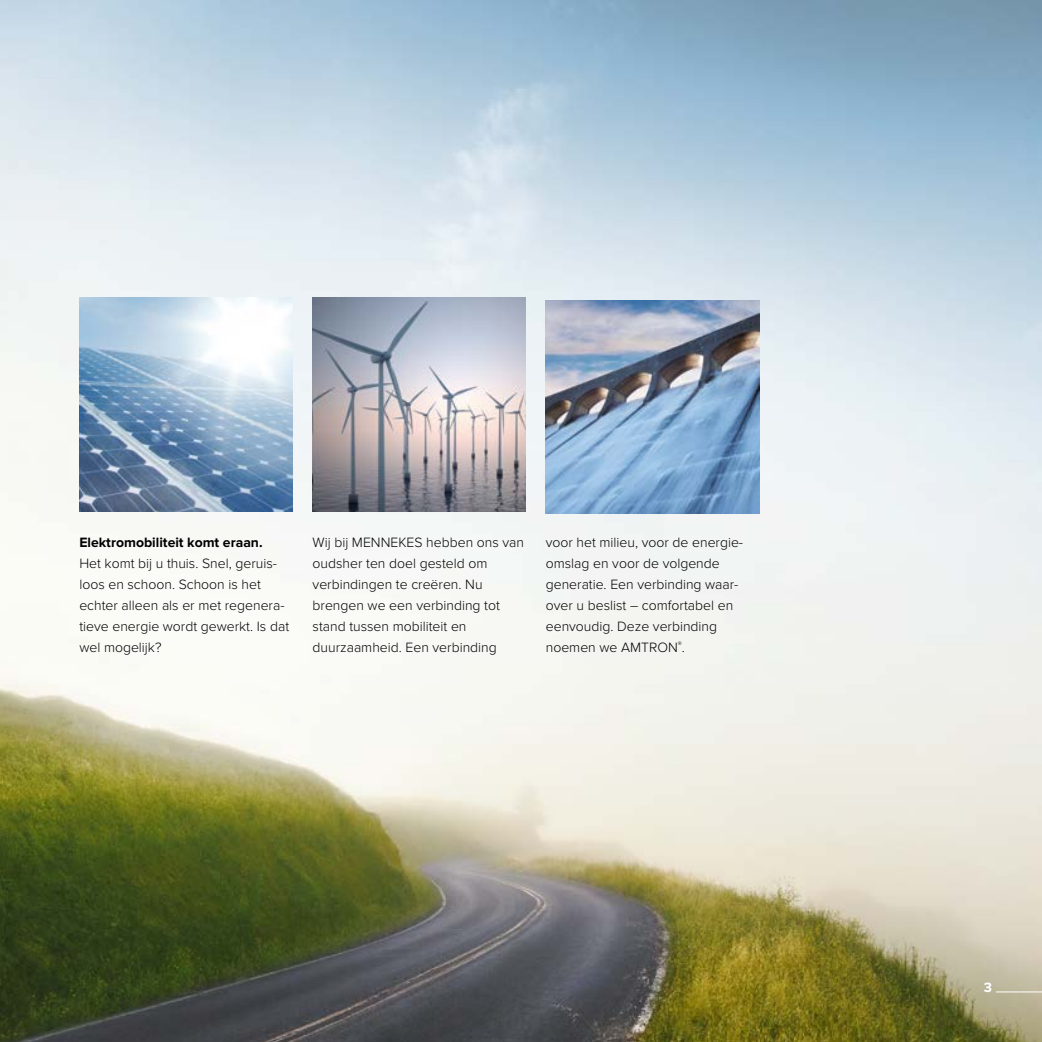
<style>
.page{position:relative;width:1042px;height:1042px;background:#fff}
.page>*{position:absolute;margin:0;border:0;box-sizing:border-box;transform-origin:0 0}
.t1{font:300 14px/21px "Proxima Nova";color:#000}
.t2{font:700 14px "Proxima Nova";color:#000}
.t3{font:700 14px "Proxima Nova";color:#fff}
</style>
<div class="page">
<img style="left:0;top:0;width:1042px;height:1042px">
<img style="left:79px;top:298px;width:214px;height:213px">
<img style="left:313px;top:298px;width:213px;height:213px">
<img style="left:546px;top:300px;width:213px;height:213px">
<hr style="left:996px;top:991px;width:46px;height:1px;background:#fff">
<p class="t2" style="left:79px;top:534px;width:185px">Elektromobiliteit komt eraan.</p>
<p class="t1" style="left:79px;top:553px;width:211px">Het komt bij u thuis. Snel, geruis&shy;loos en schoon. Schoon is het echter alleen als er met regenera&shy;tieve energie wordt gewerkt. Is dat wel mogelijk?</p>
<p class="t1" style="left:313px;top:532px;width:213px">Wij bij MENNEKES hebben ons van oudsher ten doel gesteld om verbindingen te creëren. Nu brengen we een verbinding tot stand tussen mobiliteit en duurzaamheid. Een verbinding</p>
<p class="t1" style="left:546px;top:532px;width:199px">voor het milieu, voor de energie&shy;omslag en voor de volgende generatie. Een verbinding waar&shy;over u beslist – comfortabel en eenvoudig. Deze verbinding noemen we AMTRON<sup>®</sup>.</p>
<p class="t3" style="left:983px;top:979px;width:10px">3</p>
</div>
